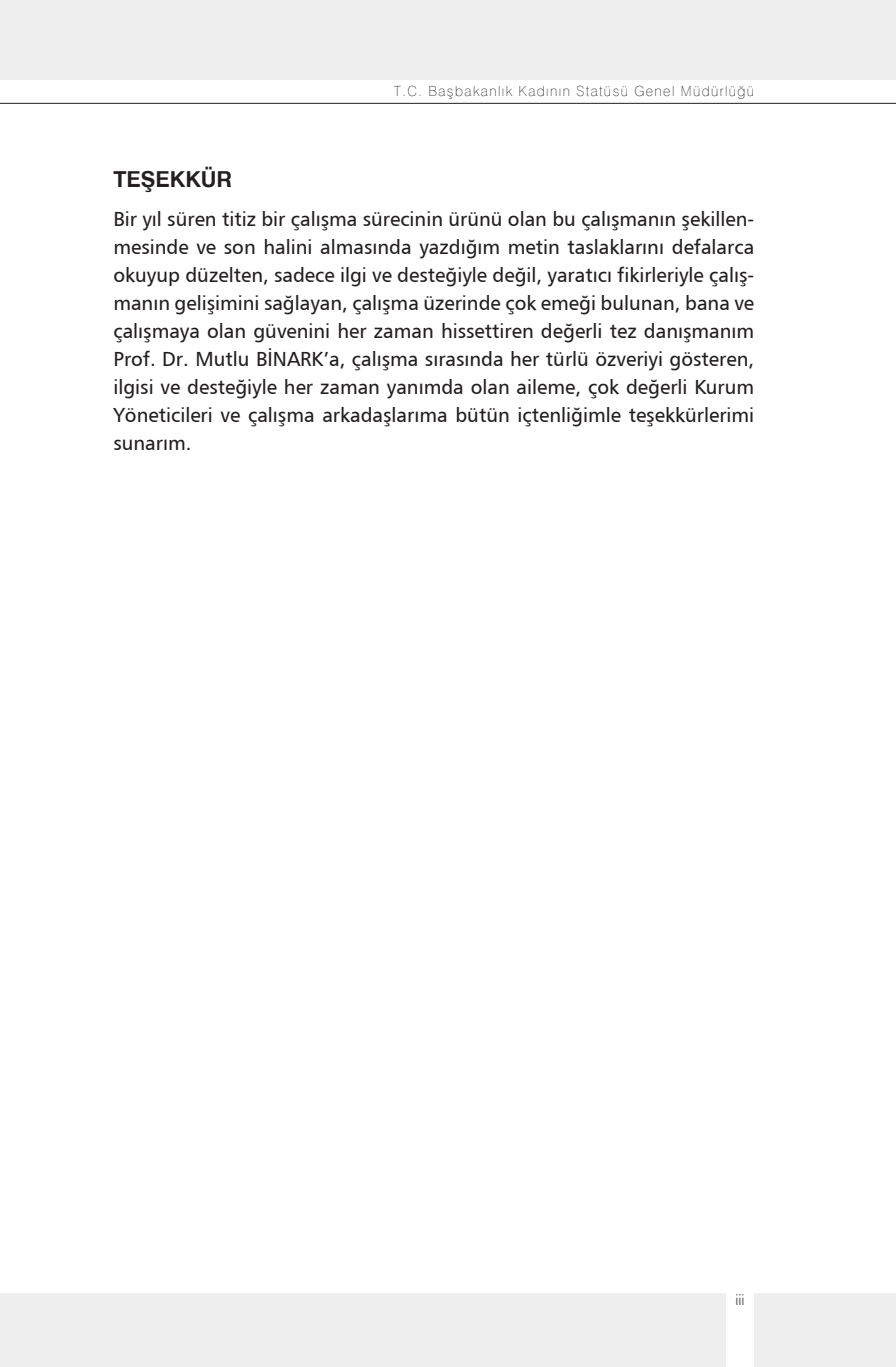
<style>
.page{position:relative;width:896px;height:1367px;background:#fff}
.page>*{position:absolute;margin:0;border:0;box-sizing:border-box;transform-origin:0 0}
.t1{font:700 22px "Swiss 721 BT";color:#231f20}
.t2{font:20px/28px "Humanist 777 BT Roman B";color:#231f20;text-align:justify}
.t3{font:condensed 16px "Humanist 521 BT";color:#6c6d70}
.t4{font:100 14px "Swiss 721 BT";letter-spacing:.1em;color:#231f20}
</style>
<div class="page">
<div style="left:0;top:1293px;width:726px;height:73px;background:#eeeeef"></div>
<div style="left:754px;top:1293px;width:142px;height:73px;background:#eeeeef"></div>
<hr style="left:0;top:103px;width:896px;height:1px;background:#231f20">
<div style="left:0;top:0;width:896px;height:79px;background:#eeeeef"></div>
<p class="t4" style="left:394px;top:83px;width:362px">T.C. Başbakanlık Kadının Statüsü Genel Müdürlüğü</p>
<p class="t1" style="left:113px;top:166px;width:120px">TEŞEKKÜR</p>
<p class="t2" style="left:113px;top:205px;width:642px">Bir yıl süren titiz bir çalışma sürecinin ürünü olan bu çalışmanın şekillen&shy;mesinde ve son halini almasında yazdığım metin taslaklarını defalarca okuyup düzelten, sadece ilgi ve desteğiyle değil, yaratıcı fikirleriyle çalış&shy;manın gelişimini sağlayan, çalışma üzerinde çok emeği bulunan, bana ve çalışmaya olan güvenini her zaman hissettiren değerli tez danışmanım Prof. Dr. Mutlu BİNARK’a, çalışma sırasında her türlü özveriyi gösteren, ilgisi ve desteğiyle her zaman yanımda olan aileme, çok değerli Kurum Yöneticileri ve çalışma arkadaşlarıma bütün içtenliğimle teşekkürlerimi sunarım.</p>
<p class="t3" style="left:735px;top:1290px;width:10px">iii</p>
</div>
